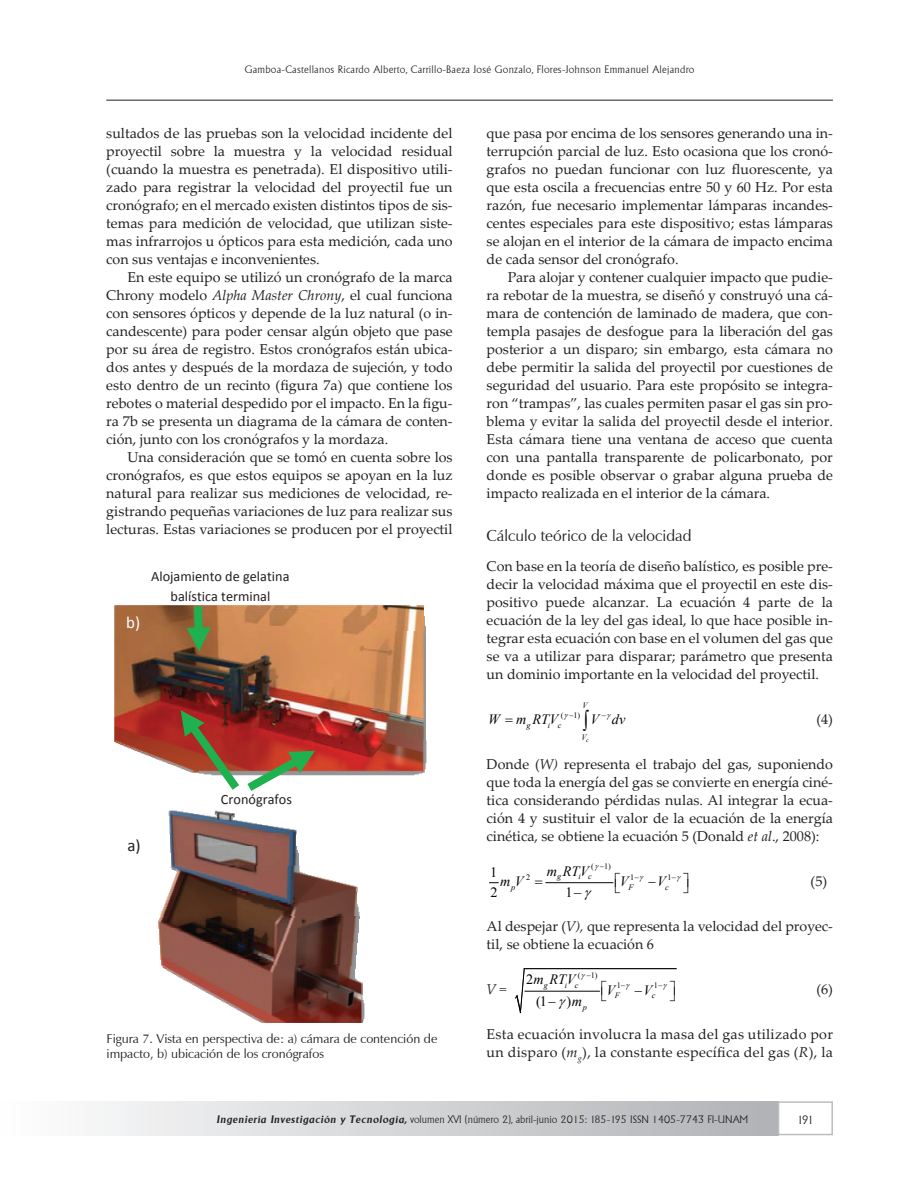
<style>
.page{position:relative;width:918px;height:1188px;background:#fff}
.page>*{position:absolute;margin:0;border:0;box-sizing:border-box;transform-origin:0 0}
.t1{font:16.95px "Calibri";color:#fff}
.t2{font:16.95px "Calibri";color:#231f20}
.t3{font:15.75px "Zapf Humanist 601 BT";color:#231f20}
.t4{font:14.25px/18px "Palatino Linotype";color:#231f20;text-align:justify}
.t5{font:14.25px/18px "Palatino Linotype";letter-spacing:.02em;color:#231f20}
.t6{font:14.25px/20px "Calibri";color:#231f20;text-align:center}
.t7{font:italic 14.25px/21.9px "Times New Roman";color:#040503}
.t8{font:14.25px "Times New Roman";color:#040503}
.t9{font:italic 14.25px "Palatino Linotype";color:#231f20}
.t10{font:12.75px/15px "Zapf Humanist 601 BT";color:#231f20}
.t11{font:300 12px "Adelon";color:#231f20}
.t12{font:300 10.5px "Adelon";color:#231f20}
.t13{font:300 10.5px "Adelon";letter-spacing:.025em;color:#231f20}
.t14{font:8.25px "Times New Roman";color:#040503}
.t15{font:italic 8.25px "Times New Roman";color:#040503}
.t16{font:italic 6px "Times New Roman";color:#040503}
.s1{font-style:italic}
.s2{font-style:normal}
.s3{font-weight:600;font-style:italic}
</style>
<div class="page">
<div style="left:0;top:1101px;width:778px;height:34px;background:linear-gradient(to right,#fefefe,#b0b2b5)"></div>
<div style="left:778px;top:1101px;width:55px;height:34px;border:2px solid #bcbdc0"></div>
<hr style="left:0;top:1101px;width:2px;height:34px;background:#fefefe">
<hr style="left:106px;top:100px;width:727px;height:1px;background:#231f20">
<hr style="left:546px;top:882px;width:67px;height:1px;background:#040503">
<img style="left:115px;top:605px;width:311px;height:134px">
<img style="left:114px;top:739px;width:313px;height:37px">
<svg style="left:181px;top:710px;width:58px;height:80px"></svg>
<svg style="left:247px;top:751px;width:68px;height:40px"></svg>
<svg style="left:186px;top:606px;width:25px;height:46px"></svg>
<img style="left:168px;top:810px;width:129px;height:26px">
<img style="left:171px;top:834px;width:127px;height:30px">
<img style="left:160px;top:864px;width:200px;height:55px">
<img style="left:159px;top:916px;width:200px;height:16px">
<img style="left:160px;top:932px;width:197px;height:31px">
<img style="left:161px;top:963px;width:204px;height:60px">
<svg style="left:515px;top:968px;width:161px;height:45px"></svg>
<p class="t13" style="left:245px;top:63px;width:451px">Gamboa-Castellanos Ricardo Alberto, Carrillo-Baeza José Gonzalo, Flores-Johnson Emmanuel Alejandro</p>
<p class="t4" style="left:106px;top:124px;width:348px">sultados de las pruebas son la velocidad incidente del proyectil sobre la muestra y la velocidad residual (cuando la muestra es penetrada). El dispositivo utili&shy;zado para registrar la velocidad del proyectil fue un cronógrafo; en el mercado existen distintos tipos de sis&shy;temas para medición de velocidad, que utilizan siste&shy;mas infrarrojos u ópticos para esta medición, cada uno con sus ventajas e inconvenientes.</p>
<p class="t4" style="left:106px;top:268px;width:348px;text-indent:21px">En este equipo se utilizó un cronógrafo de la marca Chrony modelo <span class="s1">Alpha Master Chrony</span>, el cual funciona con sensores ópticos y depende de la luz natural (o in&shy;candescente) para poder censar algún objeto que pase por su área de registro. Estos cronógrafos están ubica&shy;dos antes y después de la mordaza de sujeción, y todo esto dentro de un recinto (figura 7a) que contiene los rebotes o material despedido por el impacto. En la figu&shy;ra 7b se presenta un diagrama de la cámara de conten&shy;ción, junto con los cronógrafos y la mordaza.</p>
<p class="t4" style="left:106px;top:448px;width:348px;text-indent:21px">Una consideración que se tomó en cuenta sobre los cronógrafos, es que estos equipos se apoyan en la luz natural para realizar sus mediciones de velocidad, re&shy;gistrando pequeñas variaciones de luz para realizar sus lecturas. Estas variaciones se producen por el proyectil</p>
<p class="t1" style="left:126px;top:612px;width:16px">b)</p>
<p class="t6" style="left:151px;top:566px;width:140px">Alojamiento de gelatina balística terminal</p>
<p class="t2" style="left:127px;top:835px;width:15px">a)</p>
<p class="t6" style="left:221px;top:790px;width:72px">Cronógrafos</p>
<p class="t10" style="left:107px;top:1031px;width:332px">Figura 7. Vista en perspectiva de: a) cámara de contención de impacto, b) ubicación de los cronógrafos</p>
<p class="t4" style="left:487px;top:124px;width:348px">que pasa por encima de los sensores generando una in&shy;terrupción parcial de luz. Esto ocasiona que los cronó&shy;grafos no puedan funcionar con luz fluorescente, ya que esta oscila a frecuencias entre 50 y 60 Hz. Por esta razón, fue necesario implementar lámparas incandes&shy;centes especiales para este dispositivo; estas lámparas se alojan en el interior de la cámara de impacto encima de cada sensor del cronógrafo.</p>
<p class="t4" style="left:487px;top:268px;width:348px;text-indent:21px">Para alojar y contener cualquier impacto que pudie&shy;ra rebotar de la muestra, se diseñó y construyó una cá&shy;mara de contención de laminado de madera, que con&shy;templa pasajes de desfogue para la liberación del gas posterior a un disparo; sin embargo, esta cámara no debe permitir la salida del proyectil por cuestiones de seguridad del usuario. Para este propósito se integra&shy;ron “trampas”, las cuales permiten pasar el gas sin pro&shy;blema y evitar la salida del proyectil desde el interior.<br>Esta cámara tiene una ventana de acceso que cuenta con una pantalla transparente de policarbonato, por donde es posible observar o grabar alguna prueba de impacto realizada en el interior de la cámara.</p>
<p class="t3" style="left:487px;top:526px;width:207px">Cálculo teórico de la velocidad</p>
<p class="t4" style="left:487px;top:557px;width:348px">Con base en la teoría de diseño balístico, es posible pre&shy;decir la velocidad máxima que el proyectil en este dis&shy;positivo puede alcanzar. La ecuación 4 parte de la ecuación de la ley del gas ideal, lo que hace posible in&shy;tegrar esta ecuación con base en el volumen del gas que se va a utilizar para disparar; parámetro que presenta un dominio importante en la velocidad del proyectil.</p>
<p class="t14" style="left:561px;top:710px;width:21px">( 1)</p>
<p class="t16" style="left:586px;top:735px;width:4px">c</p>
<p class="t15" style="left:583px;top:700px;width:7px">V</p>
<p class="t7" style="left:488px;top:708px;width:72px">W m RTV</p>
<p class="t7" style="left:590px;top:708px;width:37px">V dv</p>
<p class="t4" style="left:816px;top:710px;width:18px">(4)</p>
<p class="t4" style="left:487px;top:755px;width:348px">Donde (<span class="s1">W)</span> representa el trabajo del gas, suponiendo que toda la energía del gas se convierte en energía ciné&shy;tica considerando pérdidas nulas. Al integrar la ecua&shy;ción 4 y sustituir el valor de la ecuación de la energía cinética, se obtiene la ecuación 5 (Donald <span class="s1">et al</span>., 2008):</p>
<p class="t14" style="left:591px;top:861px;width:21px">( 1)</p>
<p class="t8" style="left:490px;top:863px;width:9px">1</p>
<p class="t14" style="left:526px;top:872px;width:6px">2</p>
<p class="t14" style="left:630px;top:872px;width:10px">1−</p>
<p class="t14" style="left:668px;top:872px;width:10px">1−</p>
<p class="t8" style="left:491px;top:883px;width:9px">2</p>
<p class="t8" style="left:565px;top:883px;width:18px">1−</p>
<p class="t15" style="left:527px;top:719px;width:6px">g</p>
<p class="t15" style="left:548px;top:719px;width:15px">i c</p>
<p class="t15" style="left:581px;top:731px;width:7px">V</p>
<p class="t7" style="left:547px;top:860px;width:44px">m RTV</p>
<p class="t15" style="left:557px;top:871px;width:6px">g</p>
<p class="t15" style="left:578px;top:871px;width:15px">i c</p>
<p class="t7" style="left:500px;top:870px;width:25px">m V</p>
<p class="t7" style="left:620px;top:870px;width:10px">V</p>
<p class="t7" style="left:648px;top:870px;width:19px">−V</p>
<p class="t4" style="left:811px;top:872px;width:18px">(5)</p>
<p class="t4" style="left:487px;top:917px;width:348px">Al despejar (<span class="s1">V),</span> que representa la velocidad del proyec&shy;til, se obtiene la ecuación 6</p>
<p class="t9" style="left:487px;top:979px;width:22px">V =</p>
<p class="t4" style="left:816px;top:980px;width:18px">(6)</p>
<p class="t5" style="left:487px;top:1025px;width:348px">Esta ecuación involucra la masa del gas utilizado por un disparo (<span class="s1">m</span><sub>g</sub>), la constante específica del gas (<span class="s1">R</span>), la</p>
<p class="t15" style="left:511px;top:881px;width:6px">p</p>
<p class="t15" style="left:628px;top:881px;width:7px">F</p>
<p class="t15" style="left:665px;top:881px;width:5px">c</p>
<p class="t14" style="left:578px;top:969px;width:21px">( 1)</p>
<p class="t7" style="left:536px;top:968px;width:41px;text-indent:-10px"><span class="s2">2</span>m RTV <span class="s2">(1</span>−</p>
<p class="t15" style="left:544px;top:979px;width:6px">g</p>
<p class="t15" style="left:565px;top:979px;width:15px">i c</p>
<p class="t14" style="left:617px;top:980px;width:10px">1−</p>
<p class="t14" style="left:654px;top:980px;width:10px">1−</p>
<p class="t7" style="left:606px;top:979px;width:10px">V</p>
<p class="t7" style="left:634px;top:979px;width:19px">−V</p>
<p class="t15" style="left:615px;top:990px;width:7px">F</p>
<p class="t15" style="left:652px;top:990px;width:5px">c</p>
<p class="t8" style="left:567px;top:992px;width:17px">)<span class="s1">m</span></p>
<p class="t15" style="left:583px;top:1001px;width:6px">p</p>
<p class="t12" style="left:217px;top:1113px;width:533px"><span class="s3">Ingeniería Investigación y Tecnología,</span> volumen XVI (número 2), abril-junio 2015: 185-195 ISSN 1405-7743 FI-UNAM</p>
<p class="t11" style="left:797px;top:1113px;width:19px">191</p>
</div>
